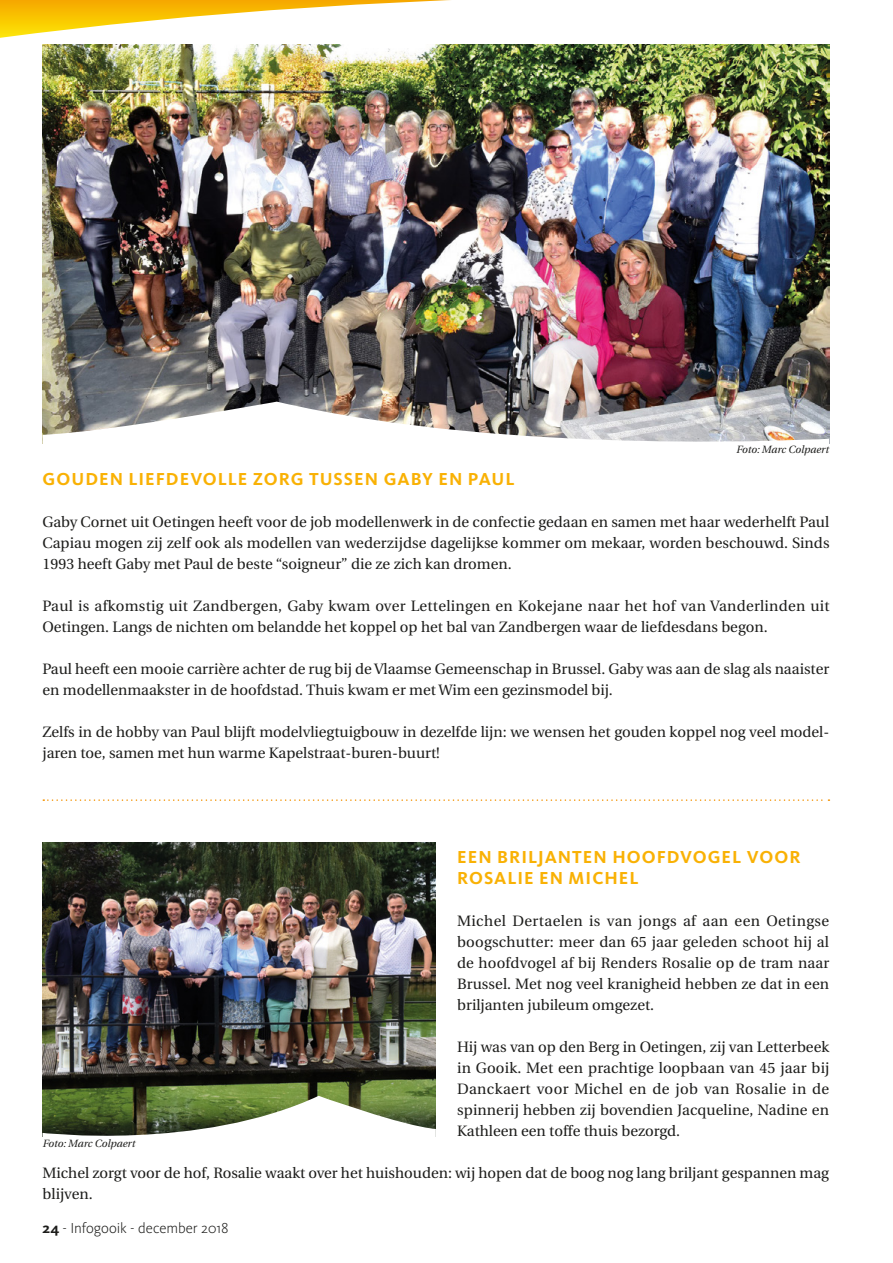
<style>
.page{position:relative;width:893px;height:1263px;background:#fff}
.page>*{position:absolute;margin:0;border:0;box-sizing:border-box;transform-origin:0 0}
.t1{font:700 18px "Kievit Pro";letter-spacing:.055em;color:#f9b104}
.t2{font:15px/21px "Heuristica";color:#1d1d1b}
.t3{font:300 15px "Kievit Pro";letter-spacing:-.01em;color:#1d1d1b}
.t4{font:italic 10.5px "Heuristica";color:#1d1d1b}
.s1{font-weight:700}
</style>
<div class="page">
<svg style="left:0;top:0;width:451px;height:38px"></svg>
<svg style="left:43px;top:799px;width:786px;height:2px"></svg>
<img style="left:43px;top:842px;width:393px;height:254px">
<svg style="left:43px;top:1096px;width:393px;height:41px"></svg>
<img style="left:43px;top:44px;width:786px;height:358px">
<img style="left:43px;top:402px;width:786px;height:40px">
<p class="t4" style="left:736px;top:441px;width:94px">Foto: Marc Colpaert</p>
<p class="t1" style="left:43px;top:468px;width:29px">GOUD</p>
<p class="t1" style="left:99px;top:468px;width:179px">EN LI EFDEVOLLE ZORG</p>
<p class="t1" style="left:309px;top:468px;width:23px">TUSS</p>
<p class="t1" style="left:354px;top:468px;width:162px">EN GABY EN PAU L</p>
<p class="t2" style="left:43px;top:512px;width:788px;text-align:justify">Gaby Cornet uit Oetingen heeft voor de job modellenwerk in de confectie gedaan en samen met haar wederhelft Paul Capiau mogen zij zelf ook als modellen van wederzijdse dagelijkse kommer om mekaar, worden beschouwd. Sinds 1993 heeft Gaby met Paul de beste “soigneur” die ze zich kan dromen.</p>
<p class="t2" style="left:43px;top:596px;width:789px">Paul is afkomstig uit Zandbergen, Gaby kwam over Lettelingen en Kokejane naar het hof van Vanderlinden uit<br>Oetingen. Langs de nichten om belandde het koppel op het bal van Zandbergen waar de liefdesdans begon.</p>
<p class="t2" style="left:43px;top:659px;width:788px">Paul heeft een mooie carrière achter de rug bij de Vlaamse Gemeenschap in Brussel. Gaby was aan de slag als naaister en modellenmaakster in de hoofdstad. Thuis kwam er met Wim een gezinsmodel bij.</p>
<p class="t2" style="left:43px;top:722px;width:788px">Zelfs in de hobby van Paul blijft modelvliegtuigbouw in dezelfde lijn: we wensen het gouden koppel nog veel model&shy;jaren toe, samen met hun warme Kapelstraat-buren-buurt!</p>
<p class="t1" style="left:457px;top:846px;width:170px">EEN BRI LJANTEN HOOFD</p>
<p class="t1" style="left:680px;top:846px;width:94px">VOG EL VOOR</p>
<p class="t1" style="left:457px;top:867px;width:125px">ROSALI E EN MICH</p>
<p class="t1" style="left:619px;top:867px;width:21px">EL</p>
<p class="t2" style="left:457px;top:911px;width:374px;text-align:justify">Michel Dertaelen is van jongs af aan een Oetingse boogschutter: meer dan 65 jaar geleden schoot hij al de hoofdvogel af bij Renders Rosalie op de tram naar Brussel. Met nog veel kranigheid hebben ze dat in een briljanten jubileum omgezet.</p>
<p class="t2" style="left:457px;top:1037px;width:374px;text-align:justify">Hij was van op den Berg in Oetingen, zij van Letterbeek in Gooik. Met een prachtige loopbaan van 45 jaar bij Danckaert voor Michel en de job van Rosalie in de spinnerij hebben zij bovendien Jacqueline, Nadine en Kathleen een toffe thuis bezorgd.</p>
<p class="t2" style="left:43px;top:1163px;width:788px">Michel zorgt voor de hof, Rosalie waakt over het huishouden: wij hopen dat de boog nog lang briljant gespannen mag blijven.</p>
<p class="t4" style="left:43px;top:1135px;width:94px">Foto: Marc Colpaert</p>
<p class="t3" style="left:43px;top:1219px;width:188px"><span class="s1">24</span> - Infogooik - december 2018</p>
</div>
